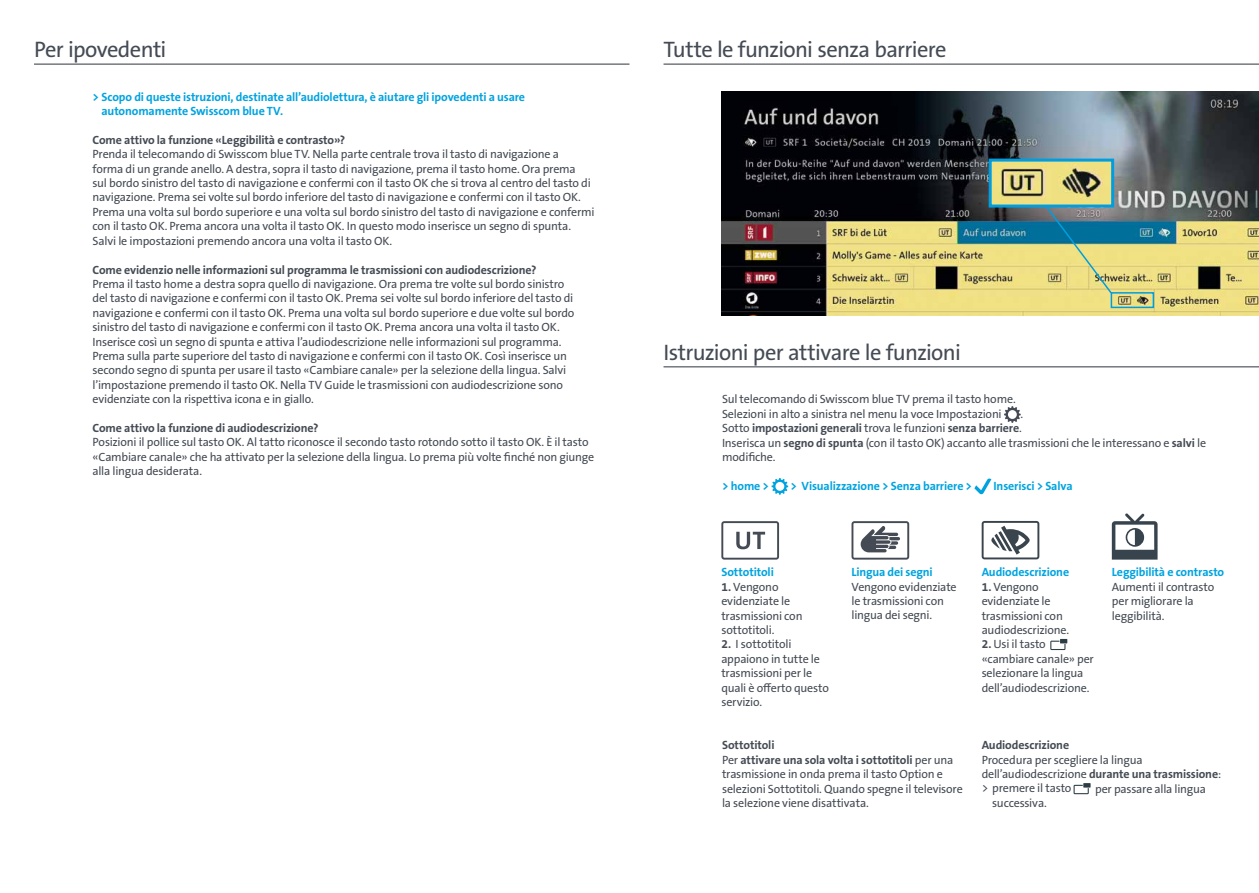
<style>
.page{position:relative;width:1259px;height:893px;background:#fff}
.page>*{position:absolute;margin:0;border:0;box-sizing:border-box;transform-origin:0 0}
.t1{font:22.5px "The Sans B W5 Plain";letter-spacing:-.03em;color:#454b54}
.t2{font:12px/14.4px "The Sans B W5 Plain";letter-spacing:-.015em;color:#454b54}
.t3{font:700 12px/14.4px "The Sans B W7";letter-spacing:-.01em;color:#454b54}
.t4{font:700 12px/14.4px "The Sans B W7";letter-spacing:-.01em;color:#00a3df}
.s1{font-family:"The Sans B W5 Plain";font-weight:400}
.s2{font-family:"The Sans B W7";font-weight:700}
</style>
<div class="page">
<hr style="left:663px;top:64px;width:596px;height:1px;background:#454b54">
<hr style="left:663px;top:366px;width:596px;height:1px;background:#454b54">
<svg style="left:1004px;top:406px;width:16px;height:17px"></svg>
<svg style="left:771px;top:478px;width:17px;height:17px"></svg>
<svg style="left:974px;top:478px;width:17px;height:16px"></svg>
<img style="left:721px;top:91px;width:538px;height:224px">
<svg style="left:1044px;top:208px;width:69px;height:87px;background:#99b08a"></svg>
<img style="left:992px;top:163px;width:118px;height:41px">
<div style="left:988px;top:159px;width:126px;height:49px;border:3px solid #009ee0"></div>
<div style="left:1110px;top:292px;width:44px;height:16px;border:2px solid #009ee0"></div>
<svg style="left:721px;top:521px;width:58px;height:39px"></svg>
<svg style="left:851px;top:521px;width:58px;height:39px"></svg>
<svg style="left:1050px;top:639px;width:17px;height:11px"></svg>
<svg style="left:981px;top:521px;width:58px;height:38px"></svg>
<svg style="left:1111px;top:513px;width:46px;height:47px"></svg>
<hr style="left:34px;top:64px;width:595px;height:1px;background:#454b54">
<svg style="left:1073px;top:783px;width:17px;height:11px"></svg>
<h1 class="t1" style="left:34px;top:35px;width:134px">Per ipovedenti</h1>
<p class="t4" style="left:102px;top:89px;width:425px;text-indent:-9px">&gt; Scopo di queste istruzioni, destinate all’audiolettura, è aiutare gli ipovedenti a usare autonomamente Swisscom blue TV.</p>
<p class="t3" style="left:93px;top:133px;width:254px">Come attivo la funzione «Leggibilità e contrasto»?</p>
<p class="t2" style="left:93px;top:147px;width:503px">Prenda il telecomando di Swisscom blue TV. Nella parte centrale trova il tasto di navigazione a<br>forma di un grande anello. A destra, sopra il tasto di navigazione, prema il tasto home. Ora prema<br>sul bordo sinistro del tasto di navigazione e confermi con il tasto OK che si trova al centro del tasto di navigazione. Prema sei volte sul bordo inferiore del tasto di navigazione e confermi con il tasto OK.<br>Prema una volta sul bordo superiore e una volta sul bordo sinistro del tasto di navigazione e confermi con il tasto OK. Prema ancora una volta il tasto OK. In questo modo inserisce un segno di spunta.<br>Salvi le impostazioni premendo ancora una volta il tasto OK.</p>
<p class="t3" style="left:93px;top:262px;width:445px">Come evidenzio nelle informazioni sul programma le trasmissioni con audiodescrizione?</p>
<p class="t2" style="left:93px;top:277px;width:483px">Prema il tasto home a destra sopra quello di navigazione. Ora prema tre volte sul bordo sinistro del tasto di navigazione e confermi con il tasto OK. Prema sei volte sul bordo inferiore del tasto di navigazione e confermi con il tasto OK. Prema una volta sul bordo superiore e due volte sul bordo sinistro del tasto di navigazione e confermi con il tasto OK. Prema ancora una volta il tasto OK.<br>Inserisce così un segno di spunta e attiva l’audiodescrizione nelle informazioni sul programma.<br>Prema sulla parte superiore del tasto di navigazione e confermi con il tasto OK. Così inserisce un secondo segno di spunta per usare il tasto «Cambiare canale» per la selezione della lingua. Salvi l’impostazione premendo il tasto OK. Nella TV Guide le trasmissioni con audiodescrizione sono evidenziate con la rispettiva icona e in giallo.</p>
<p class="t3" style="left:93px;top:421px;width:227px">Come attivo la funzione di audiodescrizione?</p>
<p class="t2" style="left:93px;top:435px;width:503px">Posizioni il pollice sul tasto OK. Al tatto riconosce il secondo tasto rotondo sotto il tasto OK. È il tasto «Cambiare canale» che ha attivato per la selezione della lingua. Lo prema più volte finché non giunge alla lingua desiderata.</p>
<h1 class="t1" style="left:663px;top:35px;width:285px">Tutte le funzioni senza barriere</h1>
<h1 class="t1" style="left:663px;top:338px;width:299px">Istruzioni per attivare le funzioni</h1>
<p class="t2" style="left:722px;top:392px;width:295px">Sul telecomando di Swisscom blue TV prema il tasto home.<br>Selezioni in alto a sinistra nel menu la voce Impostazioni</p>
<p class="t2" style="left:1020px;top:406px;width:4px">.</p>
<p class="t3" style="left:722px;top:421px;width:301px"><span class="s1">Sotto</span> impostazioni generali <span class="s1">trova le funzioni</span> senza barriere<span class="s1">.</span></p>
<p class="t2" style="left:722px;top:435px;width:486px">Inserisca un <span class="s2">segno di spunta</span> (con il tasto OK) accanto alle trasmissioni che le interessano e <span class="s2">salvi</span> le modifiche.</p>
<p class="t4" style="left:722px;top:479px;width:49px">&gt; home &gt;</p>
<p class="t4" style="left:790px;top:479px;width:183px">&gt; Visualizzazione &gt; Senza barriere &gt;</p>
<p class="t4" style="left:993px;top:479px;width:81px">Inserisci &gt; Salva</p>
<p class="t4" style="left:721px;top:565px;width:54px">Sottotitoli</p>
<p class="t2" style="left:721px;top:579px;width:83px"><span class="s2">1.</span> Vengono evidenziate le trasmissioni con sottotitoli.</p>
<p class="t2" style="left:721px;top:637px;width:109px"><span class="s2">2.</span> I sottotitoli appaiono in tutte le trasmissioni per le quali è offerto questo servizio.</p>
<p class="t4" style="left:851px;top:565px;width:83px">Lingua dei segni</p>
<p class="t2" style="left:851px;top:579px;width:107px">Vengono evidenziate le trasmissioni con lingua dei segni.</p>
<p class="t3" style="left:722px;top:738px;width:233px">Sottotitoli<br><span class="s1">Per</span> attivare una sola volta i sottotitoli <span class="s1">per una</span></p>
<p class="t2" style="left:722px;top:767px;width:242px">trasmissione in onda prema il tasto Option e selezioni Sottotitoli. Quando spegne il televisore la selezione viene disattivata.</p>
<p class="t4" style="left:981px;top:565px;width:89px">Audiodescrizione</p>
<p class="t2" style="left:981px;top:579px;width:89px"><span class="s2">1.</span> Vengono evidenziate le trasmissioni con audiodescrizione.</p>
<p class="t2" style="left:981px;top:637px;width:114px"><span class="s2">2.</span> Usi il tasto «cambiare canale» per selezionare la lingua dell’audiodescrizione.</p>
<p class="t4" style="left:1111px;top:565px;width:114px">Leggibilità e contrasto</p>
<p class="t2" style="left:1111px;top:579px;width:104px">Aumenti il contrasto per migliorare la leggibilità.</p>
<p class="t3" style="left:981px;top:738px;width:89px">Audiodescrizione</p>
<p class="t2" style="left:981px;top:752px;width:241px">Procedura per scegliere la lingua dell’audiodescrizione <span class="s2">durante una trasmissione</span>: &gt; premere il tasto</p>
<p class="t2" style="left:1095px;top:781px;width:112px">per passare alla lingua</p>
<p class="t2" style="left:992px;top:796px;width:56px">successiva.</p>
</div>
